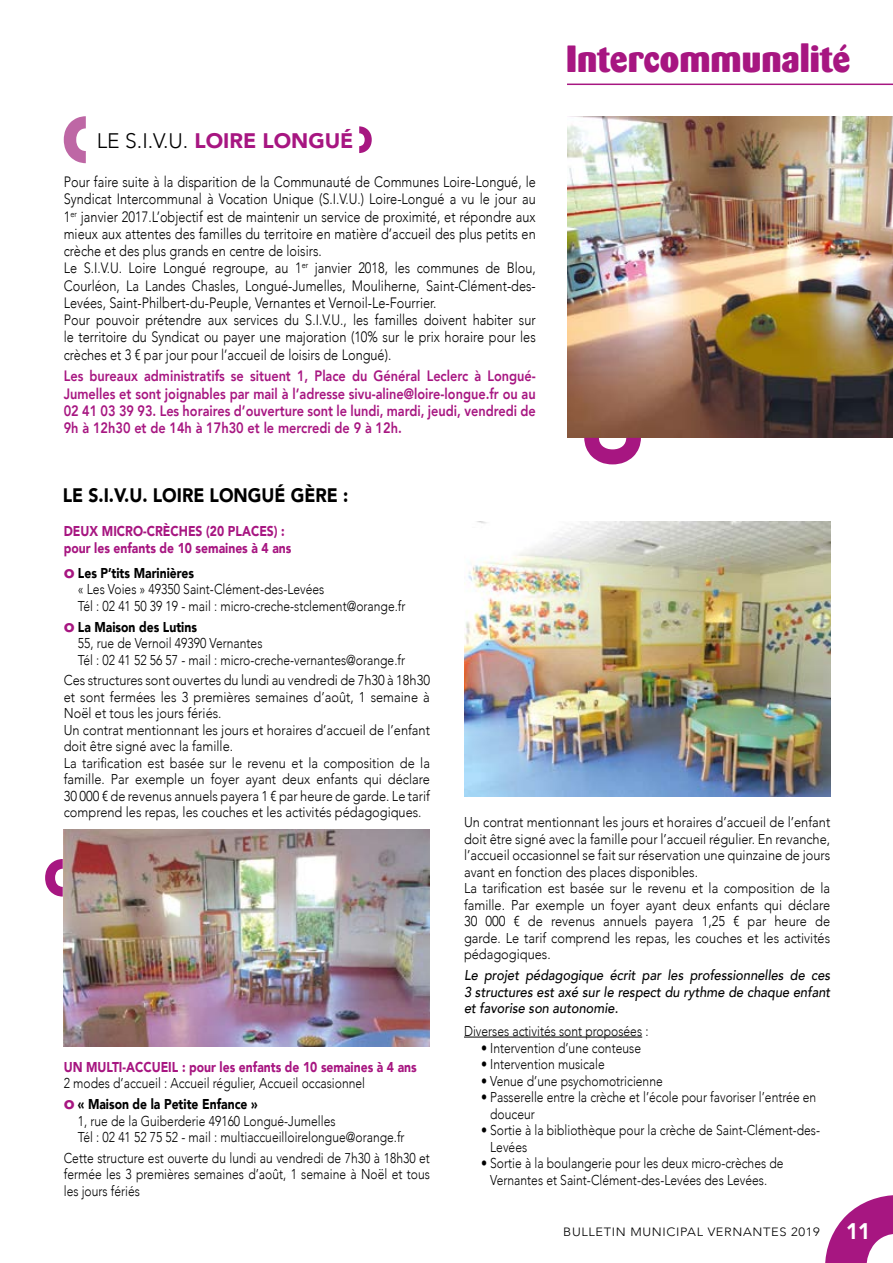
<style>
.page{position:relative;width:893px;height:1263px;background:#fff}
.page>*{position:absolute;margin:0;border:0;box-sizing:border-box;transform-origin:0 0}
.t1{font:800 37.5px "Barmeno";color:#a71681}
.t2{font:900 22.5px "Avenir";color:#fff;scale:.9 1}
.t3{font:900 21px "Avenir";color:#a71681}
.t4{font:900 19.5px "Avenir";color:#000;scale:.9 1}
.t5{font:300 15px/17.2px "Avenir";color:#000;scale:.85 1}
.t6{font:800 15px/17.2px "Avenir";color:#a71681;text-align:justify;scale:.85 1}
.t7{font:300 14.25px/16.5px "Avenir";color:#000;scale:.9 1}
.t8{font:300 14.25px/16.5px "Avenir";color:#000;scale:.85 1}
.t9{font:italic 500 14.25px/16.5px "Avenir";color:#000;text-align:justify;scale:.9 1}
.t10{font:900 14.25px/16.5px "Avenir";color:#a71681;scale:.85 1}
.t11{font:300 12px "Avenir";letter-spacing:.05em;color:#000;scale:1.07 1}
.s1{font-weight:300;color:#000}
.s2{font-weight:900;font-size:18px;color:#a71681}
.s3{font-weight:900}
</style>
<div class="page">
<hr style="left:567px;top:84px;width:326px;height:1px;background:#a71681">
<svg style="left:359px;top:126px;width:13px;height:27px"></svg>
<svg style="left:64px;top:116px;width:22px;height:47px"></svg>
<hr style="left:464px;top:1037px;width:178px;height:1px;background:#000">
<svg style="left:825px;top:1195px;width:68px;height:68px"></svg>
<img style="left:464px;top:522px;width:366px;height:274px">
<img style="left:64px;top:829px;width:365px;height:217px">
<img style="left:567px;top:116px;width:326px;height:322px">
<svg style="left:584px;top:438px;width:57px;height:26px"></svg>
<svg style="left:45px;top:859px;width:18px;height:37px"></svg>
<h3 class="t3" style="left:97px;top:123px;width:258px"><span class="s1">LE S.I.V.U.</span> LOIRE LONGUÉ</h3>
<p class="t5" style="left:64px;top:173px;width:557px">Pour faire suite à la disparition de la Communauté de Communes Loire-Longué, le Syndicat Intercommunal à Vocation Unique (S.I.V.U.) Loire-Longué a vu le jour au 1<sup>er</sup> janvier 2017.L’objectif est de maintenir un service de proximité, et répondre aux mieux aux attentes des familles du territoire en matière d’accueil des plus petits en crèche et des plus grands en centre de loisirs.<br>Le S.I.V.U. Loire Longué regroupe, au 1<sup>er</sup> janvier 2018, les communes de Blou, Courléon, La Landes Chasles, Longué-Jumelles, Mouliherne, Saint-Clément-des-Levées, Saint-Philbert-du-Peuple, Vernantes et Vernoil-Le-Fourrier.<br>Pour pouvoir prétendre aux services du S.I.V.U., les familles doivent habiter sur le territoire du Syndicat ou payer une majoration (10% sur le prix horaire pour les crèches et 3 € par jour pour l’accueil de loisirs de Longué).</p>
<p class="t6" style="left:64px;top:367px;width:557px">Les bureaux administratifs se situent 1, Place du Général Leclerc à Longué-Jumelles et sont joignables par mail à l’adresse sivu-aline@loire-longue.fr ou au 02 41 03 39 93. Les horaires d’ouverture sont le lundi, mardi, jeudi, vendredi de 9h à 12h30 et de 14h à 17h30 et le mercredi de 9 à 12h.</p>
<h3 class="t4" style="left:63px;top:479px;width:319px">LE S.I.V.U. LOIRE LONGUÉ GÈRE :</h3>
<h1 class="t1" style="left:566px;top:36px;width:286px">Intercommunalité</h1>
<p class="t10" style="left:64px;top:523px;width:269px">DEUX MICRO-CRÈCHES (20 PLACES) : pour les enfants de 10 semaines à 4 ans</p>
<p class="t8" style="left:78px;top:565px;width:387px;text-indent:-14px"><span class="s2">o</span> <span class="s3">Les P’tits Marinières<br></span>« Les Voies » 49350 Saint-Clément-des-Levées<br>Tél : 02 41 50 39 19 - mail : micro-creche-stclement@orange.fr</p>
<p class="t8" style="left:78px;top:618px;width:386px;text-indent:-14px"><span class="s2">o</span> <span class="s3">La Maison des Lutins<br></span>55, rue de Vernoil 49390 Vernantes<br>Tél : 02 41 52 56 57 - mail : micro-creche-vernantes@orange.fr</p>
<p class="t7" style="left:64px;top:672px;width:408px">Ces structures sont ouvertes du lundi au vendredi de 7h30 à 18h30 et sont fermées les 3 premières semaines d’août, 1 semaine à Noël et tous les jours fériés.<br>Un contrat mentionnant les jours et horaires d’accueil de l’enfant doit être signé avec la famille.<br>La tarification est basée sur le revenu et la composition de la famille. Par exemple un foyer ayant deux enfants qui déclare 30 000 € de revenus annuels payera 1 € par heure de garde. Le tarif comprend les repas, les couches et les activités pédagogiques.</p>
<p class="t10" style="left:64px;top:1058px;width:417px">UN MULTI-ACCUEIL : pour les enfants de 10 semaines à 4 ans</p>
<p class="t8" style="left:64px;top:1073px;width:356px;line-height:20.7px">2 modes d’accueil : Accueil régulier, Accueil occasionnel <span class="s2">o</span> <span class="s3">« Maison de la Petite Enfance »</span></p>
<p class="t8" style="left:78px;top:1112px;width:386px">1, rue de la Guiberderie 49160 Longué-Jumelles<br>Tél : 02 41 52 75 52 - mail : multiaccueilloirelongue@orange.fr</p>
<p class="t8" style="left:64px;top:1149px;width:432px;text-align:justify">Cette structure est ouverte du lundi au vendredi de 7h30 à 18h30 et fermée les 3 premières semaines d’août, 1 semaine à Noël et tous les jours fériés</p>
<p class="t7" style="left:464px;top:814px;width:408px">Un contrat mentionnant les jours et horaires d’accueil de l’enfant doit être signé avec la famille pour l’accueil régulier. En revanche, l’accueil occasionnel se fait sur réservation une quinzaine de jours avant en fonction des places disponibles.<br>La tarification est basée sur le revenu et la composition de la famille. Par exemple un foyer ayant deux enfants qui déclare 30 000 € de revenus annuels payera 1,25 € par heure de garde. Le tarif comprend les repas, les couches et les activités pédagogiques.</p>
<p class="t9" style="left:464px;top:967px;width:408px">Le projet pédagogique écrit par les professionnelles de ces 3 structures est axé sur le respect du rythme de chaque enfant et favorise son autonomie.</p>
<p class="t8" style="left:464px;top:1023px;width:219px">Diverses activités sont proposées :</p>
<p class="t8" style="left:481px;top:1039px;width:190px">• Intervention d’une conteuse</p>
<p class="t8" style="left:481px;top:1056px;width:147px">• Intervention musicale</p>
<p class="t8" style="left:481px;top:1072px;width:215px">• Venue d’une psychomotricienne</p>
<p class="t8" style="left:490px;top:1089px;width:385px;text-indent:-9px">• Passerelle entre la crèche et l’école pour favoriser l’entrée en douceur</p>
<p class="t8" style="left:490px;top:1122px;width:390px;text-indent:-9px">• Sortie à la bibliothèque pour la crèche de Saint-Clément-des-<br>Levées</p>
<p class="t8" style="left:481px;top:1155px;width:357px;text-align:center">• Sortie à la boulangerie pour les deux micro-crèches de<br>Vernantes et Saint-Clément-des-Levées des Levées.</p>
<p class="t11" style="left:563px;top:1224px;width:241px">BULLETIN MUNICIPAL VERNANTES 2019</p>
<h2 class="t2" style="left:846px;top:1211px;width:28px">11</h2>
</div>
